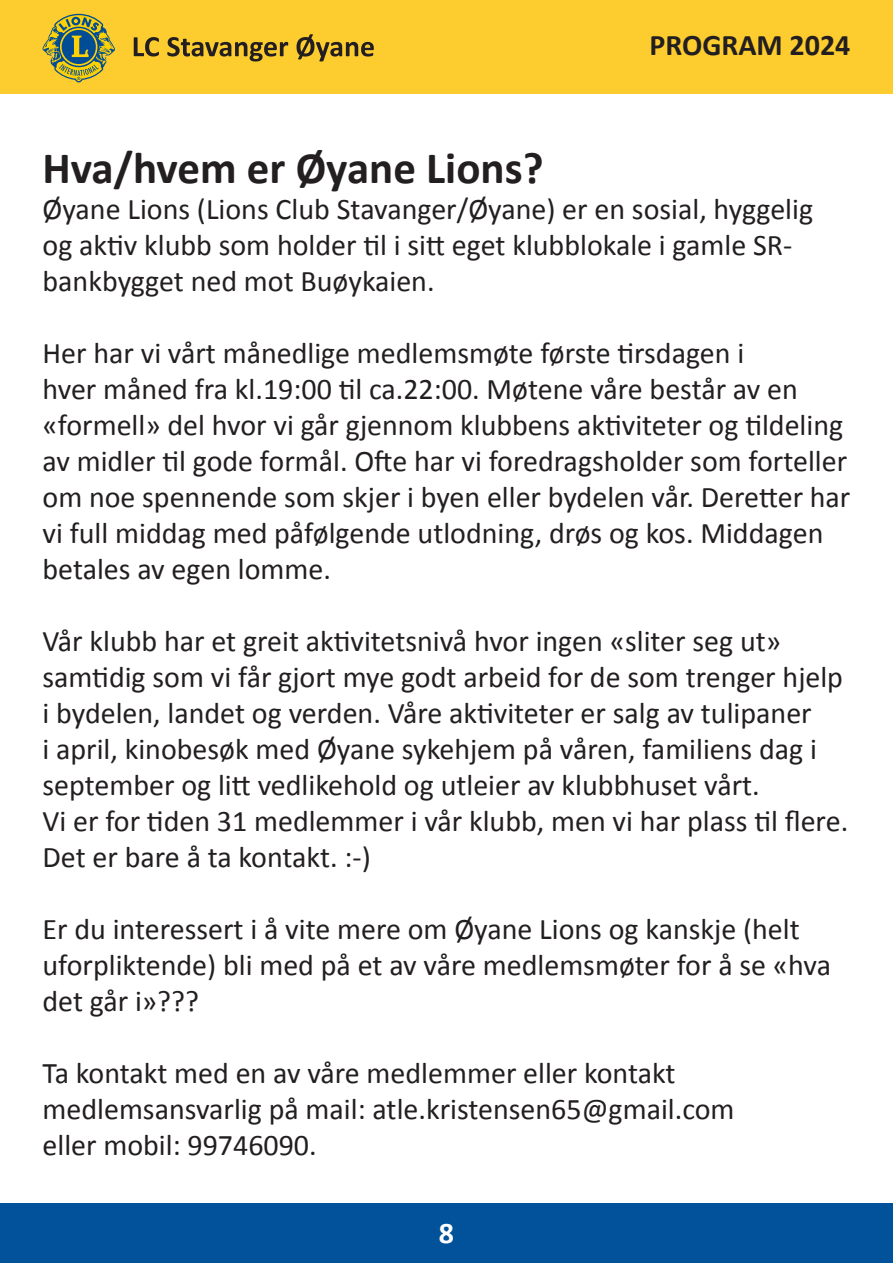
<style>
.page{position:relative;width:893px;height:1263px;background:#fff}
.page>*{position:absolute;margin:0;border:0;box-sizing:border-box;transform-origin:0 0}
.t1{font:700 45px "Calibri";color:#231f20}
.t2{font:30px/36px "Calibri";color:#231f20}
.t3{font:700 30px "Calibri";color:#231f20}
.t4{font:700 30px "Calibri";color:#fff}
</style>
<div class="page">
<div style="left:0;top:1203px;width:893px;height:60px;background:#01529a"></div>
<div style="left:0;top:0;width:893px;height:94px;background:#fdcd2f"></div>
<svg style="left:134px;top:37px;width:25px;height:20px"></svg>
<svg style="left:167px;top:37px;width:121px;height:25px"></svg>
<svg style="left:297px;top:34px;width:77px;height:27px"></svg>
<svg style="left:43px;top:14px;width:72px;height:68px"></svg>
<p class="t3" style="left:650px;top:26px;width:202px">PROGRAM 2024</p>
<p class="t1" style="left:43px;top:139px;width:502px">Hva/hvem er Øyane Lions?</p>
<p class="t2" style="left:43px;top:191px;width:772px">Øyane Lions (Lions Club Stavanger/Øyane) er en sosial, hyggelig og aktiv klubb som holder til i sitt eget klubblokale i gamle SR&shy;bankbygget ned mot Buøykaien.</p>
<p class="t2" style="left:43px;top:335px;width:809px">Her har vi vårt månedlige medlemsmøte første tirsdagen i<br>hver måned fra kl.19:00 til ca.22:00. Møtene våre består av en «formell» del hvor vi går gjennom klubbens aktiviteter og tildeling av midler til gode formål. Ofte har vi foredragsholder som forteller om noe spennende som skjer i byen eller bydelen vår. Deretter har vi full middag med påfølgende utlodning, drøs og kos. Middagen betales av egen lomme.</p>
<p class="t2" style="left:43px;top:623px;width:802px">Vår klubb har et greit aktivitetsnivå hvor ingen «sliter seg ut» samtidig som vi får gjort mye godt arbeid for de som trenger hjelp i bydelen, landet og verden. Våre aktiviteter er salg av tulipaner<br>i april, kinobesøk med Øyane sykehjem på våren, familiens dag i september og litt vedlikehold og utleier av klubbhuset vårt.</p>
<p class="t2" style="left:43px;top:803px;width:807px">Vi er for tiden 31 medlemmer i vår klubb, men vi har plass til flere.<br>Det er bare å ta kontakt. :-)</p>
<p class="t2" style="left:43px;top:911px;width:790px">Er du interessert i å vite mere om Øyane Lions og kanskje (helt uforpliktende) bli med på et av våre medlemsmøter for å se «hva det går i»???</p>
<p class="t2" style="left:43px;top:1055px;width:694px">Ta kontakt med en av våre medlemmer eller kontakt medlemsansvarlig på mail: atle.kristensen65@gmail.com</p>
<p class="t2" style="left:43px;top:1127px;width:276px">eller mobil: 99746090.</p>
<p class="t4" style="left:439px;top:1214px;width:17px">8</p>
</div>
